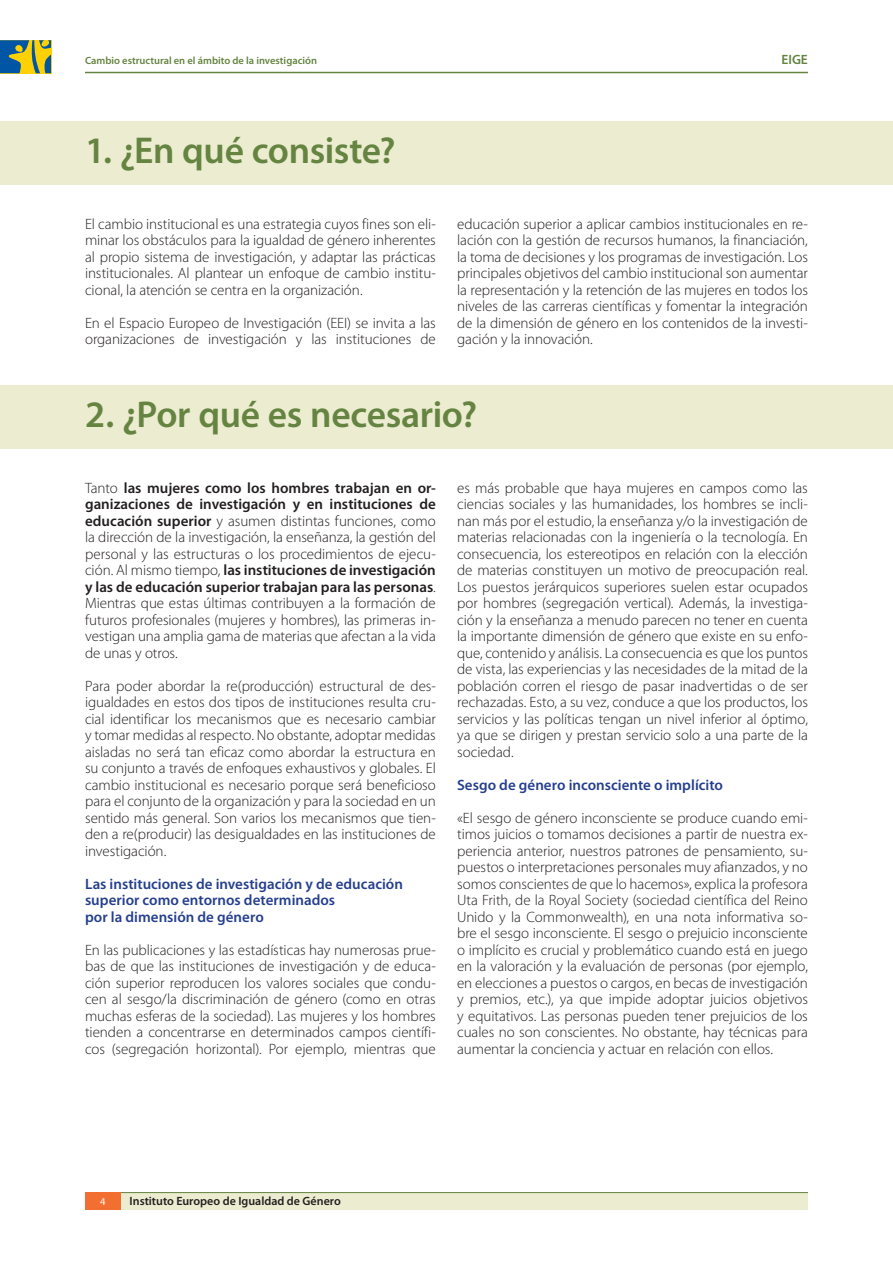
<style>
.page{position:relative;width:893px;height:1263px;background:#fff}
.page>*{position:absolute;margin:0;border:0;box-sizing:border-box;transform-origin:0 0}
.Title_1_Left{font:600 37.5px "Myriad Pro";letter-spacing:-.01em;color:#658441}
.Body_text{font:300 15px/16.5px "Myriad Pro";letter-spacing:-.005em;color:#231f20;text-align:justify}
.title_4_next{font:600 15px/16.5px "Myriad Pro";color:#253f8e}
.t1{font:600 13.5px "Myriad Pro";color:#658441}
.t2{font:600 12px "Myriad Pro";color:#231f20}
.t3{font:600 10.5px "Myriad Pro";color:#658441}
.t4{font:10.5px "Myriad Pro";color:#fff}
.s1{font-weight:600}
</style>
<div class="page">
<hr style="left:85px;top:72px;width:723px;height:1px;background:#658441">
<svg style="left:0;top:40px;width:51px;height:33px;background:#778e5a"></svg>
<div style="left:113px;top:1192px;width:695px;height:18px;background:#ececd0"></div>
<hr style="left:120px;top:1192px;width:688px;height:1px;background:#658441">
<div style="left:85px;top:1192px;width:36px;height:18px;background:#f36e31"></div>
<div style="left:0;top:122px;width:893px;height:63px;background:#ececd0"></div>
<div style="left:0;top:386px;width:893px;height:63px;background:#ececd0"></div>
<p class="t3" style="left:85px;top:54px;width:233px">Cambio estructural en el ámbito de la investigación</p>
<p class="t1" style="left:781px;top:52px;width:28px">EIGE</p>
<p class="Title_1_Left" style="left:85px;top:129px;width:312px">1. ¿En qué consiste?</p>
<p class="Body_text" style="left:85px;top:216px;width:352px">El cambio institucional es una estrategia cuyos fines son eli&shy;minar los obstáculos para la igualdad de género inherentes al propio sistema de investigación, y adaptar las prácticas institucionales. Al plantear un enfoque de cambio institu&shy;cional, la atención se centra en la organización.</p>
<p class="Body_text" style="left:85px;top:315px;width:352px">En el Espacio Europeo de Investigación (EEI) se invita a las organizaciones de investigación y las instituciones de</p>
<p class="Body_text" style="left:457px;top:216px;width:352px">educación superior a aplicar cambios institucionales en re&shy;lación con la gestión de recursos humanos, la financiación, la toma de decisiones y los programas de investigación. Los principales objetivos del cambio institucional son aumentar la representación y la retención de las mujeres en todos los niveles de las carreras científicas y fomentar la integración de la dimensión de género en los contenidos de la investi&shy;gación y la innovación.</p>
<p class="Title_1_Left" style="left:85px;top:393px;width:394px">2. ¿Por qué es necesario?</p>
<p class="Body_text" style="left:85px;top:480px;width:352px">Tanto <span class="s1">las mujeres como los hombres trabajan en or&shy;ganizaciones de investigación y en instituciones de educación superior</span> y asumen distintas funciones, como la dirección de la investigación, la enseñanza, la gestión del personal y las estructuras o los procedimientos de ejecu&shy;ción. Al mismo tiempo, <span class="s1">las instituciones de investigación y las de educación superior trabajan para las personas</span>.<br>Mientras que estas últimas contribuyen a la formación de futuros profesionales (mujeres y hombres), las primeras in&shy;vestigan una amplia gama de materias que afectan a la vida de unas y otros.</p>
<p class="Body_text" style="left:85px;top:678px;width:352px">Para poder abordar la re(producción) estructural de des&shy;igualdades en estos dos tipos de instituciones resulta cru&shy;cial identificar los mecanismos que es necesario cambiar y tomar medidas al respecto. No obstante, adoptar medidas aisladas no será tan eficaz como abordar la estructura en su conjunto a través de enfoques exhaustivos y globales. El cambio institucional es necesario porque será beneficioso para el conjunto de la organización y para la sociedad en un sentido más general. Son varios los mecanismos que tien&shy;den a re(producir) las desigualdades en las instituciones de investigación.</p>
<p class="title_4_next" style="left:85px;top:876px;width:319px">Las instituciones de investigación y de educación superior como entornos determinados<br>por la dimensión de género</p>
<p class="Body_text" style="left:85px;top:942px;width:352px">En las publicaciones y las estadísticas hay numerosas prue&shy;bas de que las instituciones de investigación y de educa&shy;ción superior reproducen los valores sociales que condu&shy;cen al sesgo/la discriminación de género (como en otras muchas esferas de la sociedad). Las mujeres y los hombres tienden a concentrarse en determinados campos científi&shy;cos (segregación horizontal). Por ejemplo, mientras que</p>
<p class="Body_text" style="left:457px;top:480px;width:352px">es más probable que haya mujeres en campos como las ciencias sociales y las humanidades, los hombres se incli&shy;nan más por el estudio, la enseñanza y/o la investigación de materias relacionadas con la ingeniería o la tecnología. En consecuencia, los estereotipos en relación con la elección de materias constituyen un motivo de preocupación real.<br>Los puestos jerárquicos superiores suelen estar ocupados por hombres (segregación vertical). Además, la investiga&shy;ción y la enseñanza a menudo parecen no tener en cuenta la importante dimensión de género que existe en su enfo&shy;que, contenido y análisis. La consecuencia es que los puntos de vista, las experiencias y las necesidades de la mitad de la población corren el riesgo de pasar inadvertidas o de ser rechazadas. Esto, a su vez, conduce a que los productos, los servicios y las políticas tengan un nivel inferior al óptimo, ya que se dirigen y prestan servicio solo a una parte de la sociedad.</p>
<p class="title_4_next" style="left:457px;top:777px;width:267px">Sesgo de género inconsciente o implícito</p>
<p class="Body_text" style="left:457px;top:810px;width:352px">«El sesgo de género inconsciente se produce cuando emi&shy;timos juicios o tomamos decisiones a partir de nuestra ex&shy;periencia anterior, nuestros patrones de pensamiento, su&shy;puestos o interpretaciones personales muy afianzados, y no somos conscientes de que lo hacemos», explica la profesora Uta Frith, de la Royal Society (sociedad científica del Reino Unido y la Commonwealth), en una nota informativa so&shy;bre el sesgo inconsciente. El sesgo o prejuicio inconsciente o implícito es crucial y problemático cuando está en juego en la valoración y la evaluación de personas (por ejemplo, en elecciones a puestos o cargos, en becas de investigación y premios, etc.), ya que impide adoptar juicios objetivos y equitativos. Las personas pueden tener prejuicios de los cuales no son conscientes. No obstante, hay técnicas para aumentar la conciencia y actuar en relación con ellos.</p>
<p class="t4" style="left:100px;top:1195px;width:7px">4</p>
<p class="t2" style="left:130px;top:1194px;width:213px">Instituto Europeo de Igualdad de Género</p>
</div>
